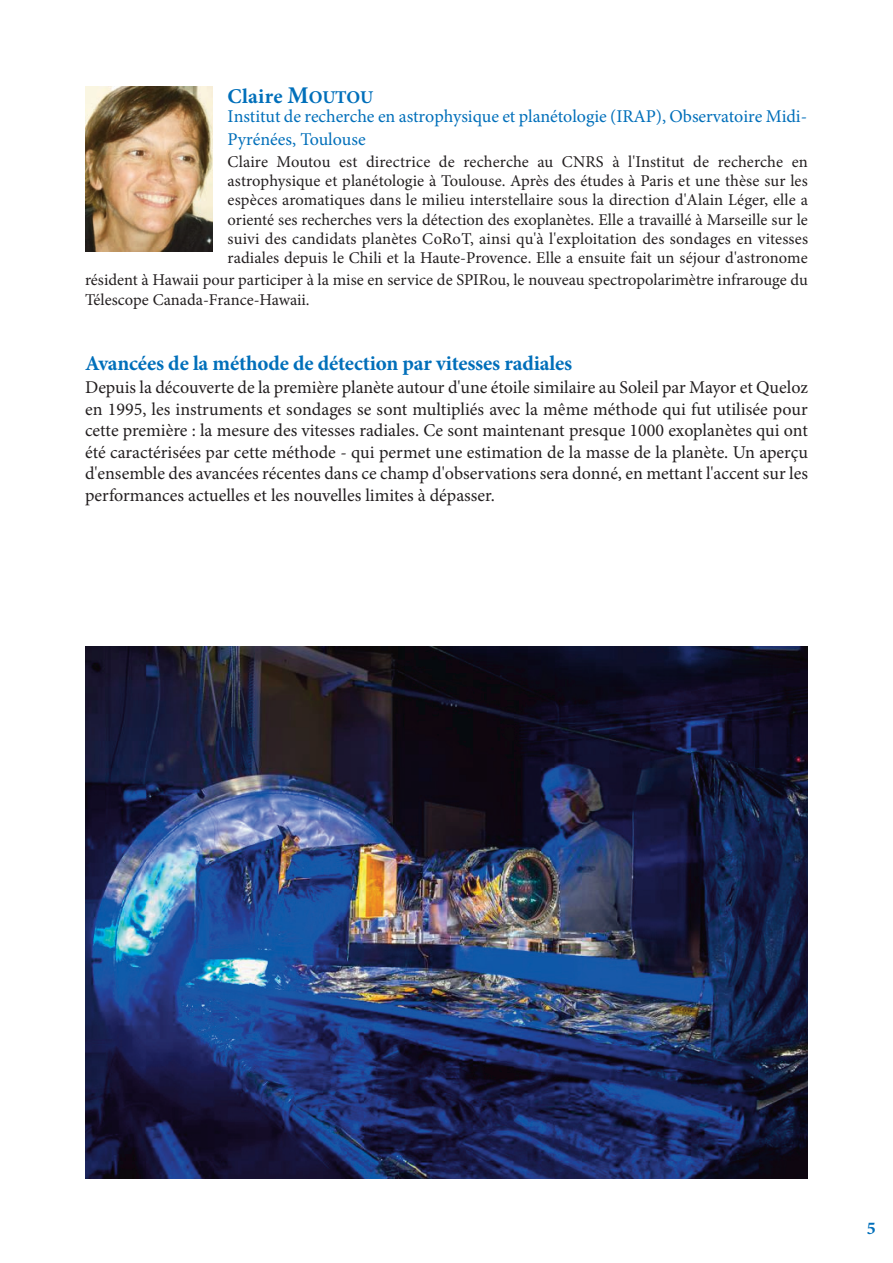
<style>
.page{position:relative;width:893px;height:1263px;background:#fff}
.page>*{position:absolute;margin:0;border:0;box-sizing:border-box;transform-origin:0 0}
.t1{font:700 21px "Minion Pro";letter-spacing:-.01em;color:#006fba}
.t2{font:18px/21.6px "Minion Pro";color:#231f20;text-align:justify}
.t3{font:18px/23.2px "Minion Pro";letter-spacing:-.005em;color:#006fba}
.t4{font:700 18px "Minion Pro";color:#006fba}
.t5{font:16.5px/19.4px "Minion Pro";color:#231f20;text-align:justify}
.s1{font-size:24px}
.s2{font-size:18px}
</style>
<div class="page">
<img style="left:85px;top:647px;width:723px;height:532px">
<img style="left:85px;top:86px;width:128px;height:166px">
<p class="t1" style="left:228px;top:88px;width:147px">Claire <span class="s1">M</span><span class="s2">OUTOU</span></p>
<p class="t3" style="left:228px;top:106px;width:581px">Institut de recherche en astrophysique et planétologie (IRAP), Observatoire Midi-<br>Pyrénées, Toulouse</p>
<p class="t5" style="left:228px;top:153px;width:582px">Claire Moutou est directrice de recherche au CNRS à l'Institut de recherche en astrophysique et planétologie à Toulouse. Après des études à Paris et une thèse sur les espèces aromatiques dans le milieu interstellaire sous la direction d'Alain Léger, elle a orienté ses recherches vers la détection des exoplanètes. Elle a travaillé à Marseille sur le suivi des candidats planètes CoRoT, ainsi qu'à l'exploitation des sondages en vitesses radiales depuis le Chili et la Haute-Provence. Elle a ensuite fait un séjour d'astronome</p>
<p class="t5" style="left:85px;top:272px;width:724px;line-height:19.8px">résident à Hawaii pour participer à la mise en service de SPIRou, le nouveau spectropolarimètre infrarouge du<br>Télescope Canada-France-Hawaii.</p>
<p class="t1" style="left:85px;top:355px;width:489px">Avancées de la méthode de détection par vitesses radiales</p>
<p class="t2" style="left:85px;top:378px;width:724px">Depuis la découverte de la première planète autour d'une étoile similaire au Soleil par Mayor et Queloz en 1995, les instruments et sondages se sont multipliés avec la même méthode qui fut utilisée pour cette première : la mesure des vitesses radiales. Ce sont maintenant presque 1000 exoplanètes qui ont été caractérisées par cette méthode - qui permet une estimation de la masse de la planète. Un aperçu d'ensemble des avancées récentes dans ce champ d'observations sera donné, en mettant l'accent sur les performances actuelles et les nouvelles limites à dépasser.</p>
<p class="t4" style="left:867px;top:1221px;width:10px">5</p>
</div>
